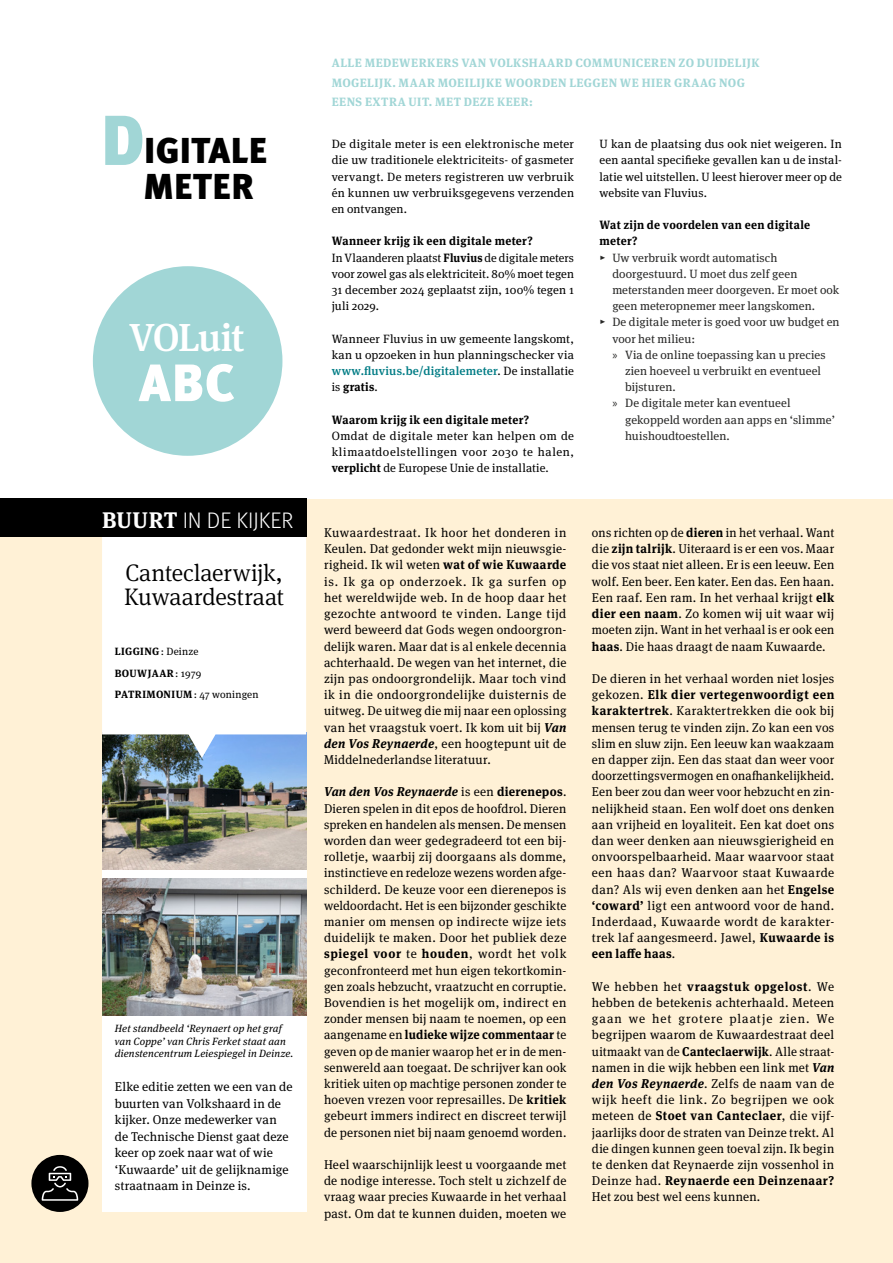
<style>
.page{position:relative;width:893px;height:1263px;background:#fff}
.page>*{position:absolute;margin:0;border:0;box-sizing:border-box;transform-origin:0 0}
.t1{font:900 52.5px "Meta Pro";color:#fff}
.t2{font:500 39px "Meta Serif Pro";letter-spacing:-.04em;color:#fff}
.t3{font:900 36px/36px "Meta Pro";letter-spacing:.005em;color:#000}
.t4{font:300 24px/24px "Meta Serif Pro";letter-spacing:-.01em;color:#000}
.t5{font:300 22.5px "Meta Pro";letter-spacing:-.005em;color:#fff}
.t6{font:12.75px/16.2px "Meta Serif Pro";letter-spacing:.015em;color:#000;text-align:justify}
.t7{font:12.75px/16.2px "Meta Serif Pro";letter-spacing:.015em;color:#000;text-align:justify;scale:.96 1}
.t8{font:12px/16.2px "Meta Serif Pro";letter-spacing:.01em;color:#000;text-align:justify}
.t9{font:12px "Meta Serif Pro";letter-spacing:.005em;color:#272726}
.t10{font:700 12px/19.5px "Meta Serif Pro";letter-spacing:.035em;color:#a1d6d6}
.t11{font:700 12px/16.2px "Meta Serif Pro";letter-spacing:.025em;color:#000;scale:.95 1}
.t12{font:italic 10.5px/12.6px "Meta Serif Pro";letter-spacing:.015em;color:#000}
.t13{font:700 10.5px/21.5px "Meta Serif Pro";letter-spacing:.04em;color:#000}
.s1{font-size:70.5px;color:#a1d6d6}
.s2{font-family:"Meta Serif Pro";font-weight:700}
.s3{font-weight:400}
.s4{font-weight:700}
.s5{font-weight:500;color:#007c85}
.s6{font-family:"Myriad Pro"}
.s7{font-weight:700;font-style:italic}
</style>
<div class="page">
<div style="left:93px;top:266px;width:189px;height:190px;background:#a1d6d6;border-radius:50%"></div>
<div style="left:0;top:500px;width:893px;height:763px;background:#fff1d6"></div>
<div style="left:102px;top:837px;width:204px;height:375px;background:#fff"></div>
<img style="left:102px;top:758px;width:204px;height:111px">
<img style="left:102px;top:878px;width:204px;height:137px">
<svg style="left:102px;top:537px;width:204px;height:221px;background:#eff2f5"></svg>
<div style="left:0;top:499px;width:306px;height:38px;background:#000"></div>
<div style="left:31px;top:1155px;width:57px;height:57px;background:#000;border-radius:50%"></div>
<svg style="left:42px;top:1166px;width:36px;height:35px"></svg>
<h3 class="t3" style="left:143px;top:131px;width:125px;text-indent:-42px"><span class="s1">D</span>IGITALE<br>METER</h3>
<h2 class="t2" style="left:129px;top:307px;width:117px">VOLuit</h2>
<h1 class="t1" style="left:139px;top:341px;width:97px">ABC</h1>
<h3 class="t5" style="left:102px;top:503px;width:193px"><span class="s2">BUURT</span> IN DE KIJKER</h3>
<h3 class="t4" style="left:124px;top:559px;width:162px">Canteclaerwijk,<br>Kuwaardestraat</h3>
<p class="t13" style="left:115px;top:640px;width:145px">LIGGING<span class="s3">: Deinze<br></span>BOUWJAAR<span class="s3">: 1979<br></span>PATRIMONIUM<span class="s3">: 47 woningen</span></p>
<p class="t12" style="left:115px;top:1021px;width:180px">Het standbeeld ‘Reynaert op het graf van Coppe’ van Chris Ferket staat aan dienstencentrum Leiespiegel in Deinze.</p>
<p class="t6" style="left:115px;top:1078px;width:179px;text-align:left">Elke editie zetten we een van de buurten van Volkshaard in de kijker. Onze medewerker van de Technische Dienst gaat deze keer op zoek naar wat of wie ‘Kuwaarde’ uit de gelijknamige straatnaam in Deinze is.</p>
<p class="t10" style="left:332px;top:52px;width:429px">ALLE MEDEWERKERS VAN VOLKSHAARD COMMUNICEREN ZO DUIDELIJK<br>MOGELIJK. MAAR MOEILIJKE WOORDEN LEGGEN WE HIER GRAAG NOG<br>EENS EXTRA UIT. MET DEZE KEER:</p>
<p class="t8" style="left:332px;top:135px;width:244px">De digitale meter is een elektronische meter die uw traditionele elektriciteits- of gasmeter vervangt. De meters registreren uw verbruik én kunnen uw verbruiksgegevens verzenden en ontvangen.</p>
<p class="t8" style="left:332px;top:233px;width:244px;text-align:left"><span class="s4">Wanneer krijg ik een digitale meter?<br></span>In Vlaanderen plaatst <span class="s4">Fluvius</span> de digitale meters voor zowel gas als elektriciteit. 80% moet tegen 31 december 2024 geplaatst zijn, 100% tegen 1 juli 2029.</p>
<p class="t8" style="left:332px;top:330px;width:244px">Wanneer Fluvius in uw gemeente langskomt, kan u opzoeken in hun planningschecker via <span class="s5">www.fluvius.be/digitalemeter</span>. De installatie is <span class="s4">gratis</span>.</p>
<p class="t11" style="left:332px;top:410px;width:209px">Waarom krijg ik een digitale meter?</p>
<p class="t8" style="left:332px;top:427px;width:244px">Omdat de digitale meter kan helpen om de klimaatdoelstellingen voor 2030 te halen, <span class="s4">verplicht</span> de Europese Unie de installatie.</p>
<p class="t8" style="left:600px;top:135px;width:244px">U kan de plaatsing dus ook niet weigeren. In een aantal specifieke gevallen kan u de instal&shy;latie wel uitstellen. U leest hierover meer op de website van Fluvius.</p>
<p class="t11" style="left:600px;top:216px;width:223px">Wat zijn de voordelen van een digitale meter?</p>
<p class="t9" style="left:600px;top:249px;width:180px">▸ Uw verbruik wordt automatisch</p>
<p class="t9" style="left:612px;top:265px;width:187px">doorgestuurd. U moet dus zelf geen</p>
<p class="t9" style="left:612px;top:281px;width:228px">meterstanden meer doorgeven. Er moet ook</p>
<p class="t9" style="left:612px;top:297px;width:204px">geen meteropnemer meer langskomen.</p>
<p class="t9" style="left:600px;top:314px;width:242px">▸ De digitale meter is goed voor uw budget en</p>
<p class="t9" style="left:612px;top:330px;width:84px">voor het milieu:</p>
<p class="t9" style="left:612px;top:346px;width:215px"><span class="s6">»</span> Via de online toepassing kan u precies</p>
<p class="t9" style="left:625px;top:362px;width:198px">zien hoeveel u verbruikt en eventueel</p>
<p class="t9" style="left:625px;top:378px;width:52px">bijsturen.</p>
<p class="t9" style="left:612px;top:395px;width:180px"><span class="s6">»</span> De digitale meter kan eventueel</p>
<p class="t9" style="left:625px;top:411px;width:211px">gekoppeld worden aan apps en ‘slimme’</p>
<p class="t9" style="left:625px;top:427px;width:106px">huishoudtoestellen.</p>
<p class="t6" style="left:324px;top:524px;width:244px">Kuwaardestraat. Ik hoor het donderen in Keulen. Dat gedonder wekt mijn nieuwsgie&shy;righeid. Ik wil weten <span class="s4">wat of wie Kuwaarde </span>is. Ik ga op onderzoek. Ik ga surfen op het wereldwijde web. In de hoop daar het gezochte antwoord te vinden. Lange tijd werd beweerd dat Gods wegen ondoorgron&shy;delijk waren. Maar dat is al enkele decennia achterhaald. De wegen van het internet, die zijn pas ondoorgrondelijk. Maar toch vind ik in die ondoorgrondelijke duisternis de uitweg. De uitweg die mij naar een oplossing van het vraagstuk voert. Ik kom uit bij <span class="s7">Van den Vos Reynaerde</span>, een hoogtepunt uit de Middelnederlandse literatuur.</p>
<p class="t6" style="left:324px;top:783px;width:244px"><span class="s7">Van den Vos Reynaerde</span> is een <span class="s4">dierenepos</span>.<br>Dieren spelen in dit epos de hoofdrol. Dieren spreken en handelen als mensen. De mensen worden dan weer gedegradeerd tot een bij&shy;rolletje, waarbij zij doorgaans als domme, instinctieve en redeloze wezens worden afge&shy;schilderd. De keuze voor een dierenepos is weldoordacht. Het is een bijzonder geschikte manier om mensen op indirecte wijze iets duidelijk te maken. Door het publiek deze <span class="s4">spiegel voor</span> te <span class="s4">houden</span>, wordt het volk geconfronteerd met hun eigen tekortkomin&shy;gen zoals hebzucht, vraatzucht en corruptie.<br>Bovendien is het mogelijk om, indirect en zonder mensen bij naam te noemen, op een aangename en <span class="s4">ludieke wijze commentaar</span> te geven op de manier waarop het er in de men&shy;senwereld aan toegaat. De schrijver kan ook kritiek uiten op machtige personen zonder te hoeven vrezen voor represailles. De <span class="s4">kritiek </span>gebeurt immers indirect en discreet terwijl de personen niet bij naam genoemd worden.</p>
<p class="t6" style="left:324px;top:1156px;width:244px">Heel waarschijnlijk leest u voorgaande met de nodige interesse. Toch stelt u zichzelf de vraag waar precies Kuwaarde in het verhaal past. Om dat te kunnen duiden, moeten we</p>
<p class="t7" style="left:592px;top:524px;width:254px">ons richten op de <span class="s4">dieren</span> in het verhaal. Want die <span class="s4">zijn talrijk</span>. Uiteraard is er een vos. Maar die vos staat niet alleen. Er is een leeuw. Een wolf. Een beer. Een kater. Een das. Een haan.<br>Een raaf. Een ram. In het verhaal krijgt <span class="s4">elk dier een naam</span>. Zo komen wij uit waar wij moeten zijn. Want in het verhaal is er ook een <span class="s4">haas</span>. Die haas draagt de naam Kuwaarde.</p>
<p class="t6" style="left:592px;top:670px;width:244px">De dieren in het verhaal worden niet losjes gekozen. <span class="s4">Elk dier vertegenwoordigt een karaktertrek</span>. Karaktertrekken die ook bij mensen terug te vinden zijn. Zo kan een vos slim en sluw zijn. Een leeuw kan waakzaam en dapper zijn. Een das staat dan weer voor doorzettingsvermogen en onafhankelijkheid.<br>Een beer zou dan weer voor hebzucht en zin&shy;nelijkheid staan. Een wolf doet ons denken aan vrijheid en loyaliteit. Een kat doet ons dan weer denken aan nieuwsgierigheid en onvoorspelbaarheid. Maar waarvoor staat een haas dan? Waarvoor staat Kuwaarde dan? Als wij even denken aan het <span class="s4">Engelse ‘coward’</span> ligt een antwoord voor de hand.<br>Inderdaad, Kuwaarde wordt de karakter&shy;trek laf aangesmeerd. Jawel, <span class="s4">Kuwaarde is een laffe haas</span>.</p>
<p class="t6" style="left:592px;top:977px;width:244px">We hebben het <span class="s4">vraagstuk opgelost</span>. We hebben de betekenis achterhaald. Meteen gaan we het grotere plaatje zien. We begrijpen waarom de Kuwaardestraat deel uitmaakt van de <span class="s4">Canteclaerwijk</span>. Alle straat&shy;namen in die wijk hebben een link met <span class="s7">Van den Vos Reynaerde</span>. Zelfs de naam van de wijk heeft die link. Zo begrijpen we ook meteen de <span class="s4">Stoet van Canteclaer</span>, die vijf&shy;jaarlijks door de straten van Deinze trekt. Al die dingen kunnen geen toeval zijn. Ik begin te denken dat Reynaerde zijn vossenhol in Deinze had. <span class="s4">Reynaerde een Deinzenaar?<br></span>Het zou best wel eens kunnen.</p>
</div>
